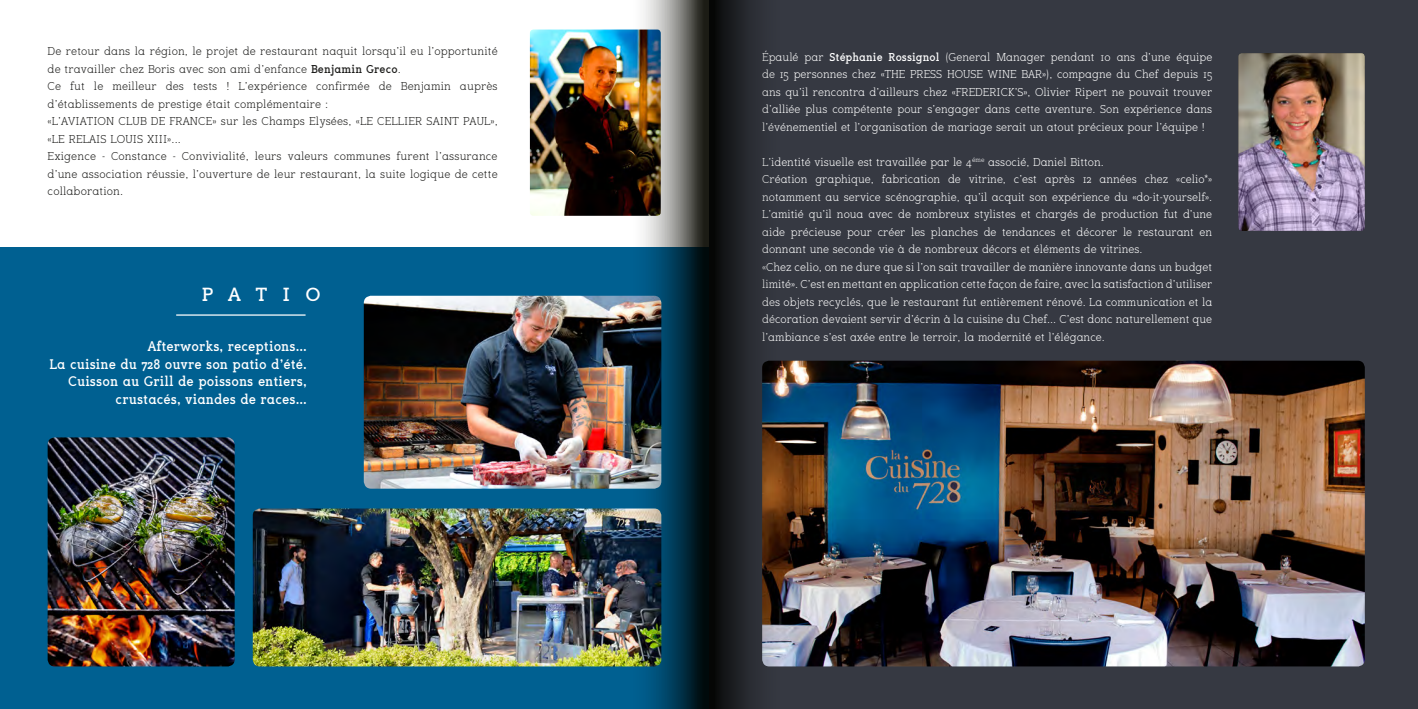
<style>
.page{position:relative;width:1418px;height:709px;background:#fff}
.page>*{position:absolute;margin:0;border:0;box-sizing:border-box;transform-origin:0 0}
.t1{font:700 18.75px "Sugarcubes";letter-spacing:.8em;color:#fff}
.t2{font:700 13.75px "Sugarcubes";color:#fff;scale:.92 1}
.t3{font:11.25px/17.5px "Sugarcubes";color:#fff;text-align:justify;scale:.92 1}
.t4{font:11.25px/17.5px "Sugarcubes";letter-spacing:.01em;color:#1d1d1b;scale:.93 1}
.s1{font-weight:700}
</style>
<div class="page">
<div style="left:709px;top:0;width:708px;height:709px;background:#363942"></div>
<div style="left:0;top:248px;width:709px;height:461px;background:#006091"></div>
<img style="left:530px;top:30px;width:82px;height:186px">
<img style="left:364px;top:296px;width:248px;height:192px">
<img style="left:253px;top:508px;width:359px;height:158px">
<img style="left:48px;top:437px;width:187px;height:229px">
<hr style="left:176px;top:314px;width:129px;height:2px;background:#fff">
<img style="left:1238px;top:53px;width:126px;height:178px">
<img style="left:797px;top:361px;width:567px;height:305px">
<svg style="left:709px;top:0;width:88px;height:709px"></svg>
<img style="left:612px;top:0;width:97px;height:709px">
<p class="t4" style="left:48px;top:43px;width:485px">De retour dans la région, le projet de restaurant naquit lorsqu’il eu l’opportunité de travailler chez Boris avec son ami d’enfance <span class="s1">Benjamin Greco</span>.</p>
<p class="t4" style="left:48px;top:78px;width:485px">Ce fut le meilleur des tests ! L’expérience confirmée de Benjamin auprès d’établissements de prestige était complémentaire :</p>
<p class="t4" style="left:48px;top:113px;width:485px">«L’AVIATION CLUB DE FRANCE» sur les Champs Elysées, «LE CELLIER SAINT PAUL», «LE RELAIS LOUIS XIII»...</p>
<p class="t4" style="left:48px;top:148px;width:485px;text-align:justify">Exigence - Constance - Convivialité, leurs valeurs communes furent l’assurance d’une association réussie, l’ouverture de leur restaurant, la suite logique de cette collaboration.</p>
<p class="t1" style="left:202px;top:284px;width:121px">PATIO</p>
<p class="t2" style="left:148px;top:338px;width:174px">Afterworks, receptions...</p>
<p class="t2" style="left:50px;top:356px;width:281px">La cuisine du 728 ouvre son patio d’été.</p>
<p class="t2" style="left:68px;top:373px;width:261px">Cuisson au Grill de poissons entiers,</p>
<p class="t2" style="left:116px;top:391px;width:209px">crustacés, viandes de races...</p>
<p class="t3" style="left:762px;top:48px;width:491px">Épaulé par <span class="s1">Stéphanie Rossignol</span> (General Manager pendant 10 ans d’une équipe de 15 personnes chez «THE PRESS HOUSE WINE BAR»), compagne du Chef depuis 15 ans qu’il rencontra d’ailleurs chez «FREDERICK’S», Olivier Ripert ne pouvait trouver d’alliée plus compétente pour s’engager dans cette aventure. Son expérience dans l’événementiel et l’organisation de mariage serait un atout précieux pour l’équipe !</p>
<p class="t3" style="left:762px;top:153px;width:373px">L’identité visuelle est travaillée par le 4<sup>éme</sup> associé, Daniel Bitton.</p>
<p class="t3" style="left:762px;top:171px;width:491px">Création graphique, fabrication de vitrine, c’est après 12 années chez «celio*» notamment au service scénographie, qu’il acquit son expérience du «do-it-yourself».<br>L’amitié qu’il noua avec de nombreux stylistes et chargés de production fut d’une aide précieuse pour créer les planches de tendances et décorer le restaurant en donnant une seconde vie à de nombreux décors et éléments de vitrines.</p>
<p class="t3" style="left:762px;top:258px;width:491px">«Chez celio, on ne dure que si l’on sait travailler de manière innovante dans un budget limité». C’est en mettant en application cette façon de faire, avec la satisfaction d’utiliser des objets recyclés, que le restaurant fut entièrement rénové. La communication et la décoration devaient servir d’écrin à la cuisine du Chef... C’est donc naturellement que l’ambiance s’est axée entre le terroir, la modernité et l’élégance.</p>
</div>
